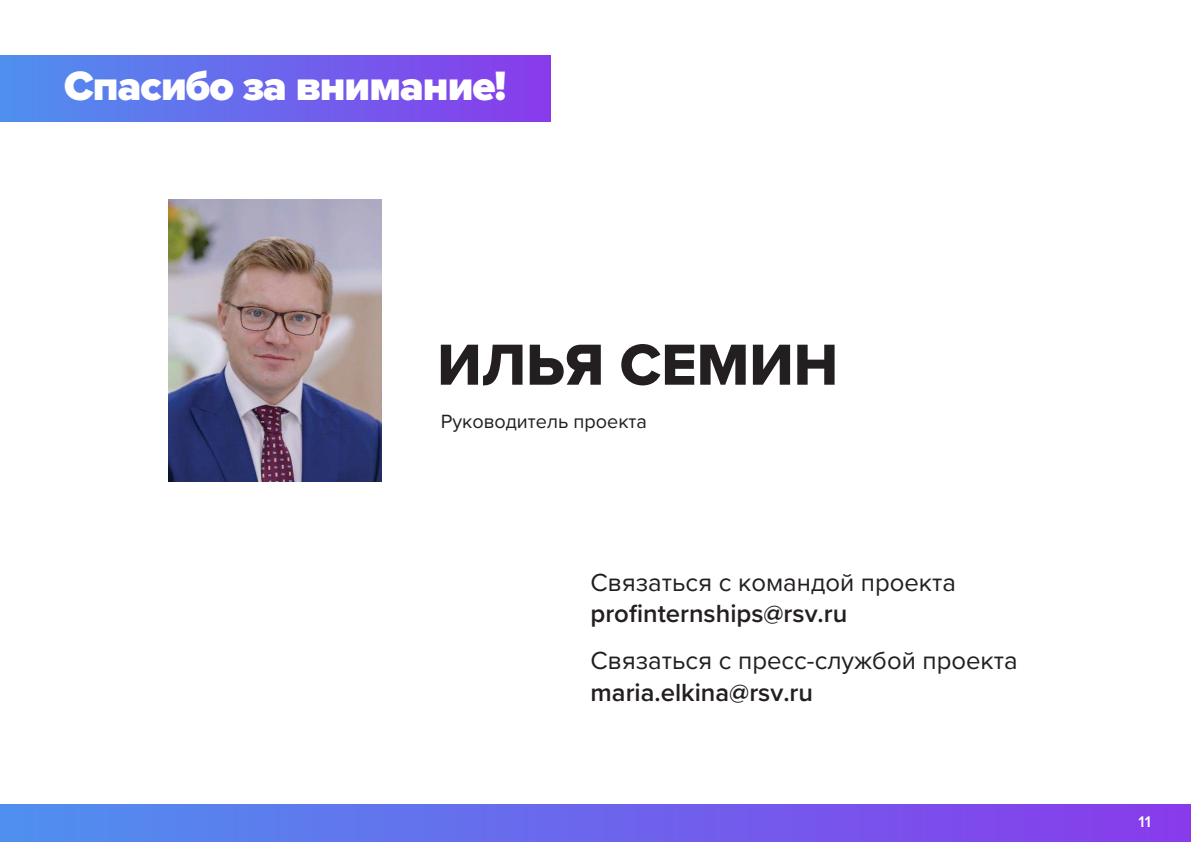
<style>
.page{position:relative;width:1191px;height:842px;background:#fff}
.page>*{position:absolute;margin:0;border:0;box-sizing:border-box;transform-origin:0 0}
.t1{font:60px "Proxima Nova Extrabld";color:#231f20}
.t2{font:900 42.5px "Proxima Nova";letter-spacing:-.025em;color:#fff}
.t3{font:25.7px "Proxima Nova";color:#231f20}
.t4{font:600 25.7px "Proxima Nova";color:#231f20}
.t5{font:19.8px "Proxima Nova";color:#231f20}
.t6{font:600 16px "Proxima Nova";color:#fff}
</style>
<div class="page">
<div style="left:0;top:805px;width:1191px;height:37px;background:linear-gradient(to right,#4f90ee,#893beb)"></div>
<div style="left:0;top:56px;width:550px;height:66px;background:linear-gradient(to right,#4f90ee,#883beb)"></div>
<img style="left:169px;top:199px;width:212px;height:282px">
<h2 class="t2" style="left:64px;top:54px;width:444px">Спасибо за внимание!</h2>
<h1 class="t1" style="left:437px;top:320px;width:402px">ИЛЬЯ СЕМИН</h1>
<p class="t5" style="left:441px;top:407px;width:208px">Руководитель проекта</p>
<p class="t3" style="left:590px;top:563px;width:367px">Связаться с командой проекта</p>
<p class="t4" style="left:590px;top:594px;width:258px">profinternships@rsv.ru</p>
<p class="t3" style="left:590px;top:642px;width:428px">Связаться с пресс-службой проекта</p>
<p class="t4" style="left:590px;top:673px;width:224px">maria.elkina@rsv.ru</p>
<p class="t6" style="left:1138px;top:809px;width:14px">11</p>
</div>
